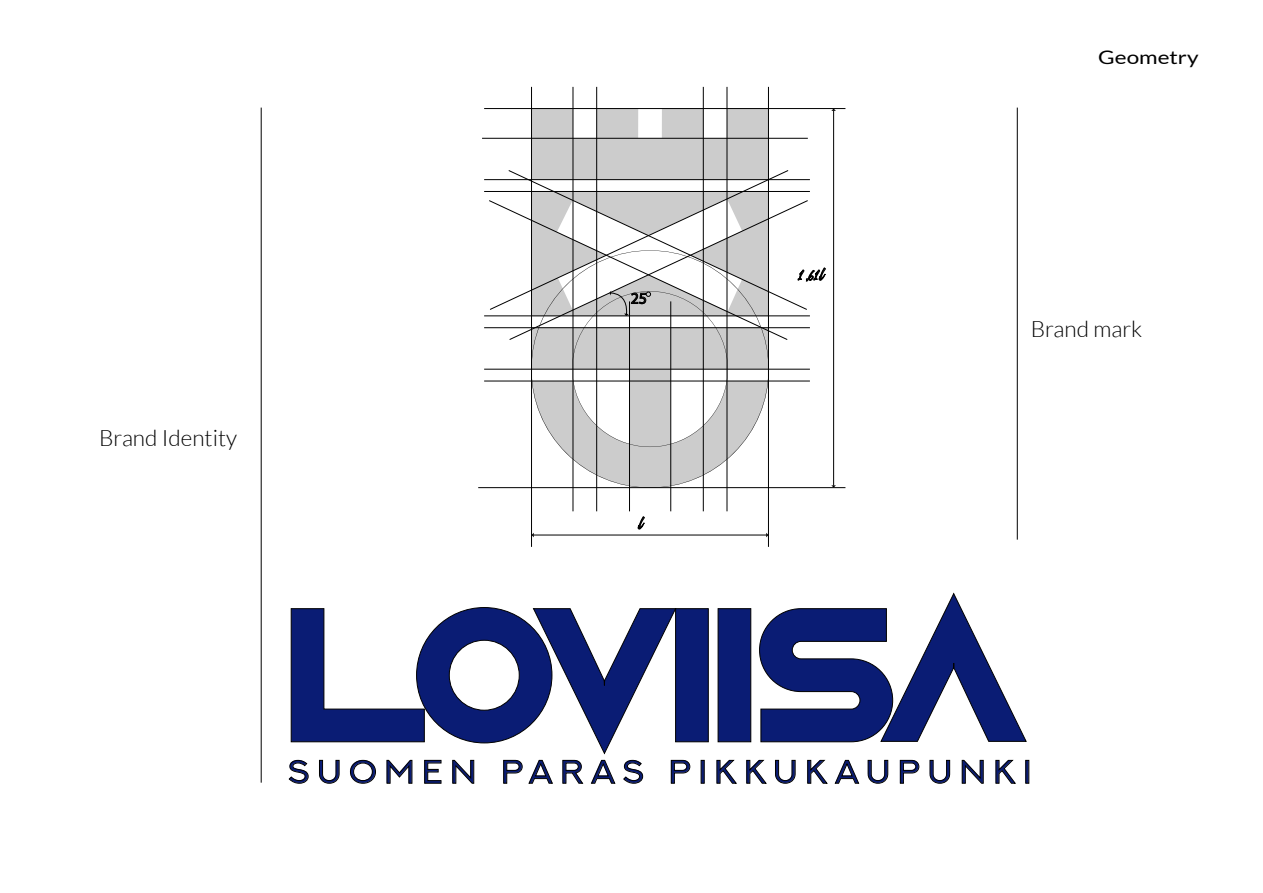
<style>
.page{position:relative;width:1263px;height:893px;background:#fff}
.page>*{position:absolute;margin:0;border:0;box-sizing:border-box;transform-origin:0 0}
.t1{font:32.7px "NEXTART";letter-spacing:.22em;color:#0a1c74;scale:1.08 1}
.t2{font:300 22.5px "Lato";color:#000}
.t3{font:18.6px "Lato";color:#000;scale:1.21 1}
.t4{font:15.75px "Alterlight";color:#000;scale:.9 1}
.t5{font:15.75px "Myriad Pro";color:#000}
</style>
<div class="page">
<div style="left:675px;top:608px;width:33px;height:134px;background:#0a1c74"></div>
<div style="left:718px;top:608px;width:33px;height:134px;background:#0a1c74;border:1px solid #000"></div>
<svg style="left:759px;top:593px;width:268px;height:149px"></svg>
<svg style="left:291px;top:607px;width:385px;height:147px"></svg>
<svg style="left:289px;top:760px;width:20px;height:24px"></svg>
<svg style="left:319px;top:760px;width:20px;height:24px"></svg>
<svg style="left:350px;top:760px;width:26px;height:24px"></svg>
<svg style="left:387px;top:760px;width:25px;height:24px"></svg>
<svg style="left:424px;top:760px;width:17px;height:24px"></svg>
<svg style="left:452px;top:760px;width:22px;height:24px"></svg>
<svg style="left:503px;top:760px;width:19px;height:24px"></svg>
<svg style="left:528px;top:760px;width:25px;height:24px"></svg>
<svg style="left:562px;top:760px;width:21px;height:24px"></svg>
<svg style="left:591px;top:760px;width:24px;height:24px"></svg>
<svg style="left:623px;top:760px;width:20px;height:24px"></svg>
<svg style="left:671px;top:760px;width:19px;height:24px"></svg>
<svg style="left:716px;top:760px;width:21px;height:24px"></svg>
<svg style="left:746px;top:760px;width:21px;height:24px"></svg>
<svg style="left:775px;top:760px;width:20px;height:24px"></svg>
<svg style="left:807px;top:760px;width:21px;height:24px"></svg>
<svg style="left:835px;top:760px;width:24px;height:24px"></svg>
<svg style="left:868px;top:760px;width:20px;height:24px"></svg>
<svg style="left:900px;top:760px;width:19px;height:24px"></svg>
<svg style="left:930px;top:760px;width:20px;height:24px"></svg>
<svg style="left:962px;top:760px;width:21px;height:24px"></svg>
<svg style="left:995px;top:760px;width:21px;height:24px"></svg>
<hr style="left:484px;top:179px;width:326px;height:1px;background:#000">
<hr style="left:484px;top:191px;width:326px;height:1px;background:#000">
<hr style="left:484px;top:316px;width:326px;height:1px;background:#000">
<hr style="left:484px;top:327px;width:326px;height:1px;background:#000">
<hr style="left:484px;top:369px;width:326px;height:1px;background:#000">
<hr style="left:484px;top:381px;width:326px;height:1px;background:#000">
<hr style="left:478px;top:487px;width:367px;height:1px;background:#000">
<hr style="left:484px;top:108px;width:361px;height:1px;background:#000">
<hr style="left:482px;top:138px;width:326px;height:1px;background:#000">
<hr style="left:727px;top:87px;width:1px;height:424px;background:#000">
<hr style="left:531px;top:87px;width:1px;height:460px;background:#000">
<hr style="left:573px;top:87px;width:1px;height:424px;background:#000">
<hr style="left:596px;top:87px;width:1px;height:424px;background:#000">
<hr style="left:629px;top:301px;width:1px;height:210px;background:#000">
<hr style="left:670px;top:301px;width:1px;height:210px;background:#000">
<hr style="left:703px;top:87px;width:1px;height:424px;background:#000">
<hr style="left:768px;top:87px;width:1px;height:460px;background:#000">
<svg style="left:638px;top:516px;width:7px;height:14px"></svg>
<hr style="left:533px;top:535px;width:233px;height:1px;background:#000">
<svg style="left:489px;top:109px;width:347px;height:379px"></svg>
<hr style="left:261px;top:108px;width:1px;height:675px;background:#000">
<hr style="left:1017px;top:108px;width:1px;height:432px;background:#000">
<p class="t2" style="left:99px;top:426px;width:139px">Brand Identity</p>
<p class="t5" style="left:631px;top:288px;width:18px">25</p>
<p class="t4" style="left:638px;top:512px;width:5px">l</p>
<p class="t4" style="left:798px;top:263px;width:29px">1,61l</p>
<p class="t3" style="left:1098px;top:47px;width:84px">Geometry</p>
<p class="t2" style="left:1031px;top:317px;width:113px">Brand mark</p>
<p class="t1" style="left:288px;top:753px;width:689px">SUOMEN PARAS PIKKUKAUPUNKI</p>
</div>
